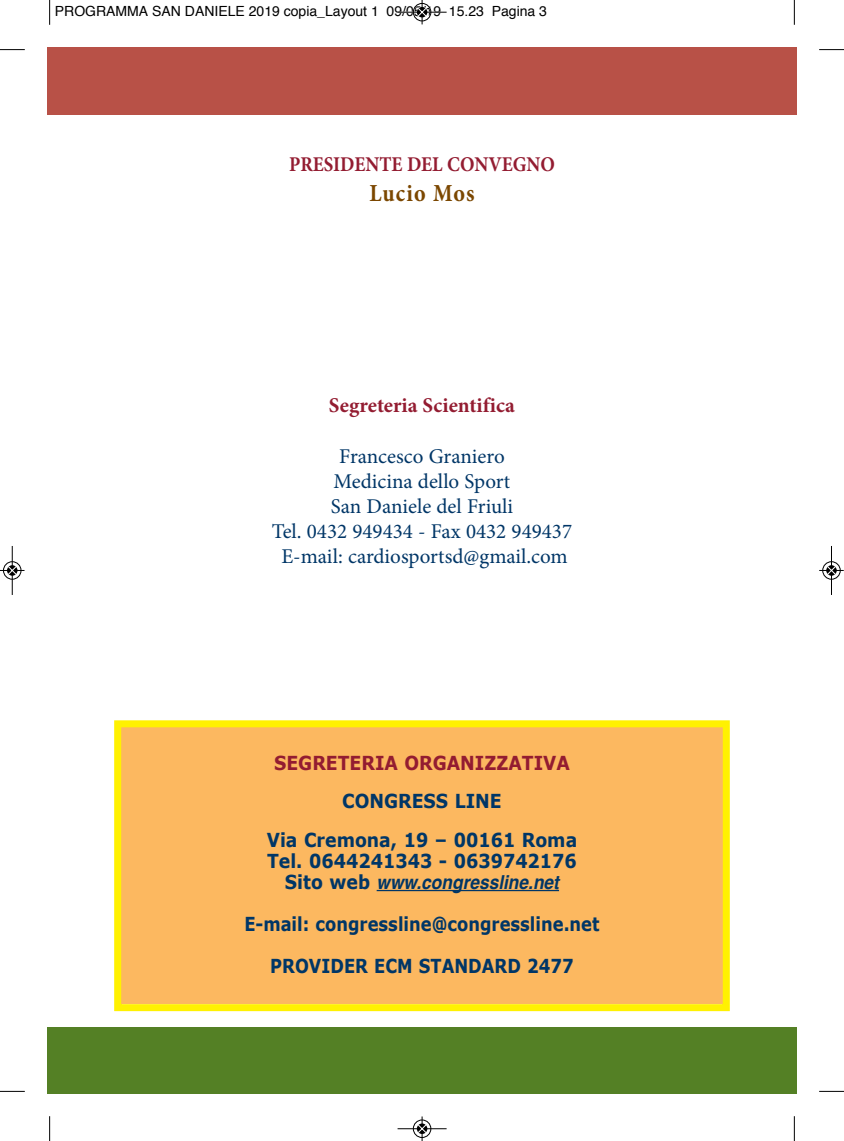
<style>
.page{position:relative;width:844px;height:1141px;background:#fff}
.page>*{position:absolute;margin:0;border:0;box-sizing:border-box;transform-origin:0 0}
.t1{font:700 24.5px "Minion Pro";letter-spacing:.05em;color:#7b4700;scale:.9 1}
.t2{font:21px/25.2px "Minion Pro";color:#003667;text-align:center}
.t3{font:700 21px "Minion Pro";color:#931c31;scale:.9 1}
.t4{font:700 21px "Minion Pro";color:#931c31}
.t5{font:700 19.25px/38.5px "Verdana";color:#003667;text-align:center;scale:.9 1}
.t6{font:700 19.25px/42px "Verdana";color:#003667;text-align:center;scale:.85 1}
.t7{font:italic 700 19.25px "Helvetica";color:#003667;scale:.9 1}
.t8{font:700 19.25px "Verdana";color:#931c31;scale:.9 1}
.t9{font:14px "Helvetica";color:#000}
.s1{font-family:"Verdana";font-style:normal}
</style>
<div class="page">
<div style="left:47px;top:1027px;width:749px;height:67px;background:#548025"></div>
<div style="left:121px;top:727px;width:601px;height:277px;background:#fcb860"></div>
<div style="left:114px;top:720px;width:615px;height:291px;border:7px solid #fff101"></div>
<hr style="left:376px;top:890px;width:183px;height:1px;background:#003667">
<div style="left:47px;top:47px;width:749px;height:67px;background:#b85147"></div>
<svg style="left:49px;top:0;width:1px;height:25px"></svg>
<svg style="left:0;top:49px;width:25px;height:1px"></svg>
<svg style="left:793px;top:0;width:1px;height:25px"></svg>
<svg style="left:819px;top:49px;width:24px;height:1px"></svg>
<svg style="left:49px;top:1116px;width:1px;height:25px"></svg>
<svg style="left:0;top:1091px;width:25px;height:1px"></svg>
<svg style="left:793px;top:1116px;width:1px;height:25px"></svg>
<svg style="left:819px;top:1091px;width:24px;height:1px"></svg>
<div style="left:412px;top:3px;width:19px;height:19px;border:1px solid #fff;border-radius:50%"></div>
<hr style="left:397px;top:12px;width:49px;height:1px;background:#000">
<div style="left:413px;top:3px;width:18px;height:18px;border:1px solid #000;border-radius:50%"></div>
<svg style="left:417px;top:0;width:9px;height:24px"></svg>
<div style="left:412px;top:1119px;width:19px;height:19px;border:1px solid #fff;border-radius:50%"></div>
<hr style="left:397px;top:1128px;width:49px;height:1px;background:#000">
<div style="left:413px;top:1120px;width:18px;height:18px;border:1px solid #000;border-radius:50%"></div>
<svg style="left:417px;top:1116px;width:9px;height:25px"></svg>
<div style="left:3px;top:561px;width:19px;height:19px;border:1px solid #fff;border-radius:50%"></div>
<hr style="left:12px;top:546px;width:1px;height:49px;background:#000">
<div style="left:3px;top:561px;width:18px;height:18px;border:1px solid #000;border-radius:50%"></div>
<svg style="left:0;top:566px;width:24px;height:9px"></svg>
<div style="left:821px;top:561px;width:19px;height:19px;border:1px solid #fff;border-radius:50%"></div>
<hr style="left:831px;top:546px;width:1px;height:49px;background:#000">
<div style="left:822px;top:561px;width:18px;height:18px;border:1px solid #000;border-radius:50%"></div>
<svg style="left:819px;top:566px;width:24px;height:9px"></svg>
<p class="t9" style="left:55px;top:5px;width:493px">PROGRAMMA SAN DANIELE 2019 copia_Layout 1 09/05/19 15.23 Pagina 3</p>
<p class="t3" style="left:289px;top:157px;width:296px">PRESIDENTE DEL CONVEGNO</p>
<p class="t1" style="left:369px;top:184px;width:118px">Lucio Mos</p>
<p class="t4" style="left:329px;top:398px;width:187px">Segreteria Scientifica</p>
<p class="t2" style="left:272px;top:445px;width:302px">Francesco Graniero<br>Medicina dello Sport<br>San Daniele del Friuli<br>Tel. 0432 949434 - Fax 0432 949437<br>E-mail: cardiosportsd@gmail.com</p>
<p class="t8" style="left:274px;top:750px;width:330px">SEGRETERIA ORGANIZZATIVA</p>
<p class="t5" style="left:267px;top:781px;width:346px">CONGRESS LINE<br>Via Cremona, 19 – 00161 Roma</p>
<p class="t5" style="left:267px;top:841px;width:346px">Tel. 0644241343 - 0639742176</p>
<p class="t7" style="left:285px;top:874px;width:306px"><span class="s1">Sito web</span> www.congressline.net</p>
<p class="t6" style="left:244px;top:902px;width:419px">E-mail: congressline@congressline.net<br>PROVIDER ECM STANDARD 2477</p>
</div>
